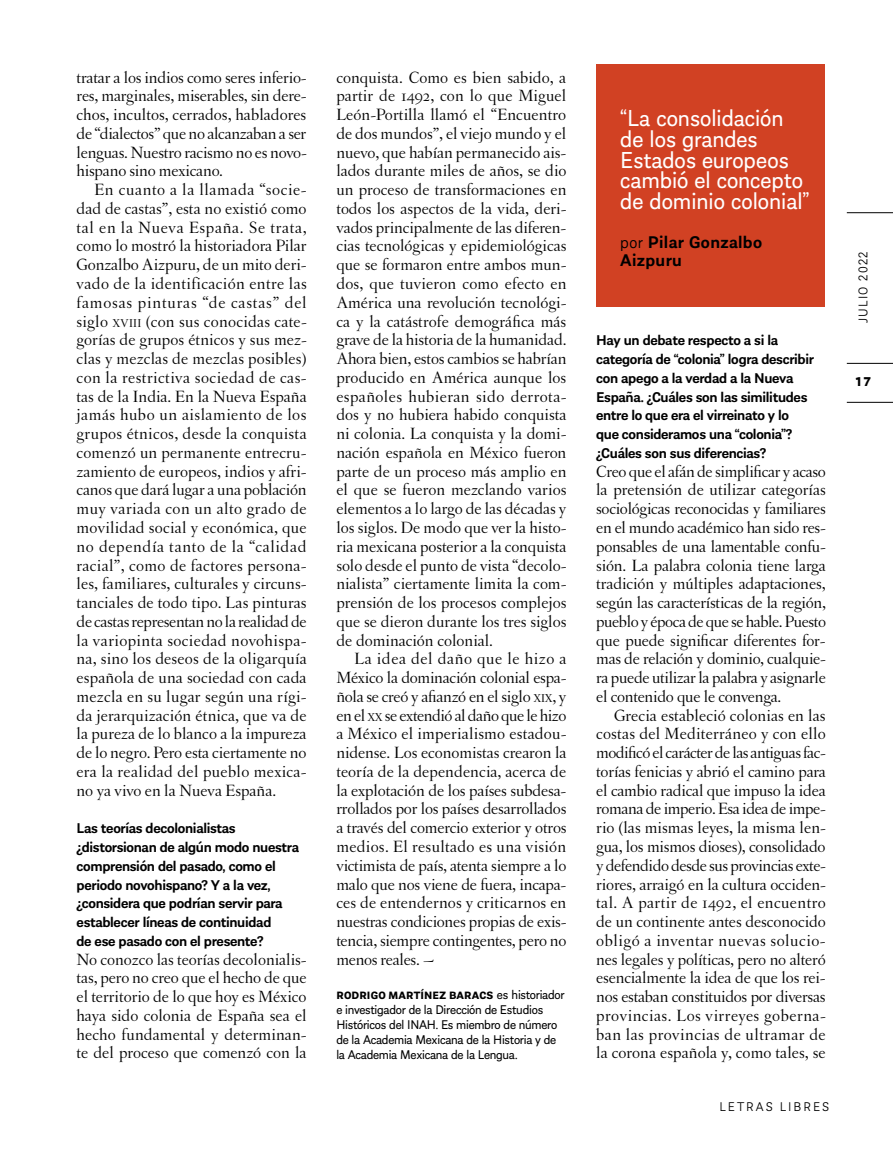
<style>
.page{position:relative;width:893px;height:1149px;background:#fff}
.page>*{position:absolute;margin:0;border:0;box-sizing:border-box;transform-origin:0 0}
.t1{font:24.6px/20.7px "Almanach";color:#fff}
.t2{font:600 18px/18.1px "Almanach";letter-spacing:.02em;color:#000}
.t3{font:17.25px/18.8px "Letras Oldstyle";color:#000;text-align:justify}
.t4{font:600 15px/18.8px "Almanach";letter-spacing:-.02em;color:#000}
.t5{font:13.5px/15px "Almanach";letter-spacing:-.02em;color:#000}
.t6{font:300 13.5px "Almanach";letter-spacing:.15em;color:#000}
.t7{font:300 13.5px "Almanach";letter-spacing:.1em;color:#000}
.t8{font:700 13.5px "Almanach";color:#000}
.t9{font:700 11.25px "Almanach";letter-spacing:.01em;color:#000}
.s1{font-size:12.15px}
.s2{font-weight:400;font-size:13.5px}
.s3{font-weight:300}
</style>
<div class="page">
<hr style="left:847px;top:212px;width:46px;height:1px;background:#000">
<hr style="left:847px;top:402px;width:46px;height:1px;background:#000">
<hr style="left:847px;top:363px;width:46px;height:1px;background:#000">
<div style="left:597px;top:65px;width:228px;height:242px;background:#d14123"></div>
<p class="t3" style="left:77px;top:68px;width:232px">tratar a los indios como seres inferio&shy;res, marginales, miserables, sin dere&shy;chos, incultos, cerrados, habladores de “dialectos” que no alcanzaban a ser lenguas. Nuestro racismo no es novo&shy;hispano sino mexicano.</p>
<p class="t3" style="left:77px;top:180px;width:232px;text-indent:18px">En cuanto a la llamada “socie&shy;dad de castas”, esta no existió como tal en la Nueva España. Se trata, como lo mostró la historiadora Pilar Gonzalbo Aizpuru, de un mito deri&shy;vado de la identificación entre las famosas pinturas “de castas” del siglo <span class="s1">XVIII</span> (con sus conocidas cate&shy;gorías de grupos étnicos y sus mez&shy;clas y mezclas de mezclas posibles) con la restrictiva sociedad de cas&shy;tas de la India. En la Nueva España jamás hubo un aislamiento de los grupos étnicos, desde la conquista comenzó un permanente entrecru&shy;zamiento de europeos, indios y afri&shy;canos que dará lugar a una población muy variada con un alto grado de movilidad social y económica, que no dependía tanto de la “calidad racial”, como de factores persona&shy;les, familiares, culturales y circuns&shy;tanciales de todo tipo. Las pinturas de castas representan no la realidad de la variopinta sociedad novohispa&shy;na, sino los deseos de la oligarquía española de una sociedad con cada mezcla en su lugar según una rígi&shy;da jerarquización étnica, que va de la pureza de lo blanco a la impureza de lo negro. Pero esta ciertamente no era la realidad del pueblo mexica&shy;no ya vivo en la Nueva España.</p>
<p class="t4" style="left:77px;top:817px;width:224px">Las teorías decolonialistas ¿distorsionan de algún modo nuestra comprensión del pasado, como el periodo novohispano? Y a la vez, ¿considera que podrían servir para establecer líneas de continuidad<br>de ese pasado con el presente?</p>
<p class="t3" style="left:77px;top:949px;width:232px">No conozco las teorías decolonialis&shy;tas, pero no creo que el hecho de que el territorio de lo que hoy es México haya sido colonia de España sea el hecho fundamental y determinan&shy;te del proceso que comenzó con la</p>
<p class="t3" style="left:336px;top:68px;width:232px">conquista. Como es bien sabido, a partir de 1492, con lo que Miguel León-Portilla llamó el “Encuentro de dos mundos”, el viejo mundo y el nuevo, que habían permanecido ais&shy;lados durante miles de años, se dio un proceso de transformaciones en todos los aspectos de la vida, deri&shy;vados principalmente de las diferen&shy;cias tecnológicas y epidemiológicas que se formaron entre ambos mun&shy;dos, que tuvieron como efecto en América una revolución tecnológi&shy;ca y la catástrofe demográfica más grave de la historia de la humanidad.<br>Ahora bien, estos cambios se habrían producido en América aunque los españoles hubieran sido derrota&shy;dos y no hubiera habido conquista ni colonia. La conquista y la domi&shy;nación española en México fueron parte de un proceso más amplio en el que se fueron mezclando varios elementos a lo largo de las décadas y los siglos. De modo que ver la histo&shy;ria mexicana posterior a la conquista solo desde el punto de vista “decolo&shy;nialista” ciertamente limita la com&shy;prensión de los procesos complejos que se dieron durante los tres siglos de dominación colonial.</p>
<p class="t3" style="left:336px;top:649px;width:232px;text-indent:18px">La idea del daño que le hizo a México la dominación colonial espa&shy;ñola se creó y afianzó en el siglo <span class="s1">XIX</span>, y en el <span class="s1">XX</span> se extendió al daño que le hizo a México el imperialismo estadou&shy;nidense. Los economistas crearon la teoría de la dependencia, acerca de la explotación de los países subdesa&shy;rrollados por los países desarrollados a través del comercio exterior y otros medios. El resultado es una visión victimista de país, atenta siempre a lo malo que nos viene de fuera, incapa&shy;ces de entendernos y criticarnos en nuestras condiciones propias de exis&shy;tencia, siempre contingentes, pero no menos reales. ~</p>
<p class="t9" style="left:336px;top:985px;width:230px">RODRIGO MARTÍNEZ BARACS <span class="s2">es historiador</span></p>
<p class="t5" style="left:336px;top:1000px;width:222px">e investigador de la Dirección de Estudios Históricos del INAH. Es miembro de número de la Academia Mexicana de la Historia y de la Academia Mexicana de la Lengua.</p>
<h1 class="t1" style="left:620px;top:106px;width:191px">“La consolidación de los grandes<br>Estados europeos cambió el concepto de dominio colonial”</h1>
<p class="t2" style="left:620px;top:231px;width:143px"><span class="s3">por</span> Pilar Gonzalbo<br>Aizpuru</p>
<p class="t4" style="left:596px;top:330px;width:219px">Hay un debate respecto a si la categoría de “colonia” logra describir con apego a la verdad a la Nueva<br>España. ¿Cuáles son las similitudes entre lo que era el virreinato y lo que consideramos una “colonia”? ¿Cuáles son sus diferencias?</p>
<p class="t3" style="left:596px;top:461px;width:231px">Creo que el afán de simplificar y acaso la pretensión de utilizar categorías sociológicas reconocidas y familiares en el mundo académico han sido res&shy;ponsables de una lamentable confu&shy;sión. La palabra colonia tiene larga tradición y múltiples adaptaciones, según las características de la región, pueblo y época de que se hable. Puesto que puede significar diferentes for&shy;mas de relación y dominio, cualquie&shy;ra puede utilizar la palabra y asignarle el contenido que le convenga.</p>
<p class="t3" style="left:596px;top:705px;width:231px;text-indent:18px">Grecia estableció colonias en las costas del Mediterráneo y con ello modificó el carácter de las antiguas fac&shy;torías fenicias y abrió el camino para el cambio radical que impuso la idea romana de imperio. Esa idea de impe&shy;rio (las mismas leyes, la misma len&shy;gua, los mismos dioses), consolidado y defendido desde sus provincias exte&shy;riores, arraigó en la cultura occiden&shy;tal. A partir de 1492, el encuentro de un continente antes desconocido obligó a inventar nuevas solucio&shy;nes legales y políticas, pero no alteró esencialmente la idea de que los rei&shy;nos estaban constituidos por diversas provincias. Los virreyes goberna&shy;ban las provincias de ultramar de la corona española y, como tales, se</p>
<p class="t6" style="left:719px;top:1096px;width:111px">LETRAS LIBRES</p>
<p class="t7" style="left:853px;top:323px;width:73px;rotate:-90deg">JULIO 2022</p>
<p class="t8" style="left:856px;top:371px;width:16px">17</p>
</div>
